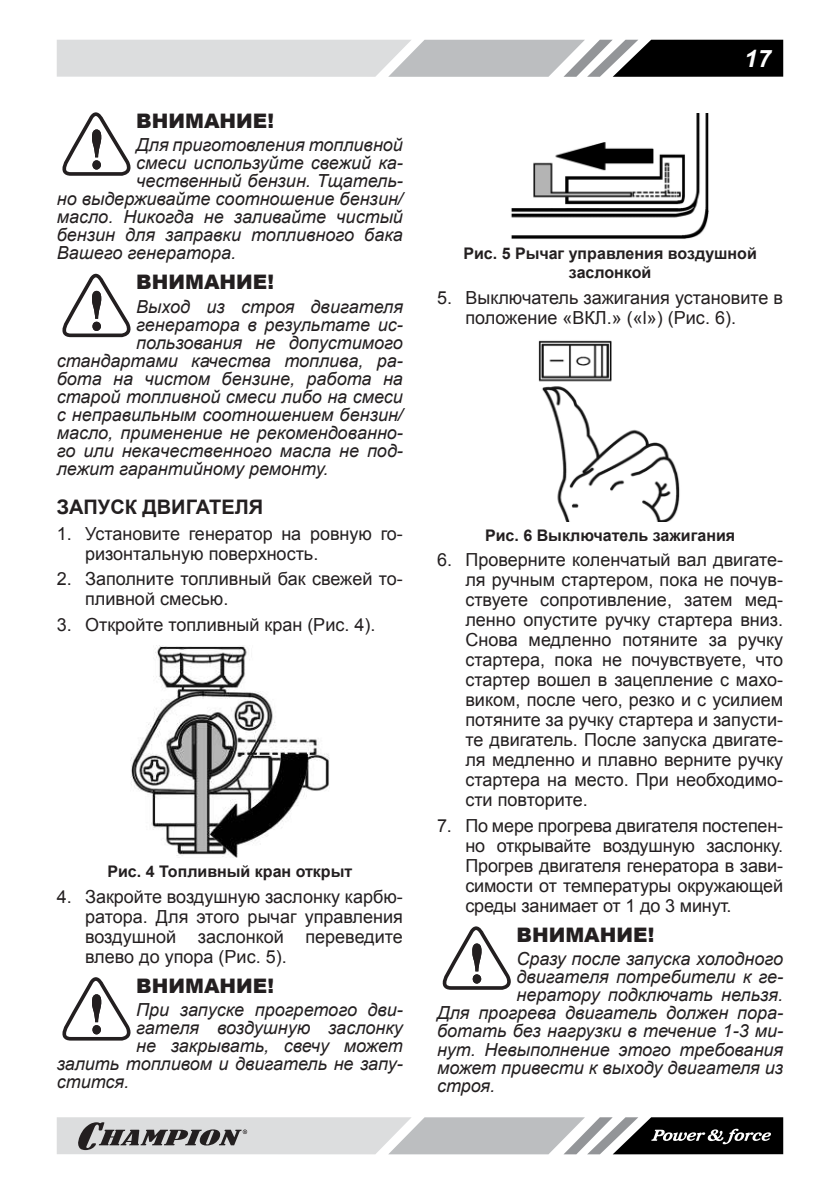
<style>
.page{position:relative;width:840px;height:1191px;background:#fff}
.page>*{position:absolute;margin:0;border:0;box-sizing:border-box;transform-origin:0 0}
.t1{font:italic 700 24px "Arial";color:#fff}
.t2{font:900 20px "Arial";color:#231f20}
.t3{font:700 20px "Arial";color:#231f20}
.t4{font:18px/20px "Arial";color:#231f20}
.t5{font:italic 18px "Arial";color:#231f20}
.t6{font:700 16px/19.2px "Arial";color:#231f20;text-align:center}
</style>
<div class="page">
<svg style="left:57px;top:40px;width:725px;height:37px;background:#a7a8a9"></svg>
<svg style="left:57px;top:1117px;width:725px;height:37px;background:#a1a2a3"></svg>
<svg style="left:62px;top:112px;width:69px;height:64px"></svg>
<svg style="left:62px;top:274px;width:69px;height:63px"></svg>
<img style="left:130px;top:645px;width:199px;height:213px">
<svg style="left:62px;top:977px;width:69px;height:63px"></svg>
<img style="left:511px;top:113px;width:198px;height:126px">
<img style="left:538px;top:340px;width:142px;height:181px">
<svg style="left:442px;top:926px;width:69px;height:63px"></svg>
<p class="t2" style="left:136px;top:106px;width:139px">ВНИМАНИЕ!</p>
<p class="t5" style="left:136px;top:133px;width:268px">Для приготовления топливной</p>
<p class="t5" style="left:136px;top:151px;width:268px">смеси используйте свежий ка-</p>
<p class="t5" style="left:136px;top:169px;width:268px">чественный бензин. Тщатель-</p>
<p class="t5" style="left:57px;top:187px;width:347px">но выдерживайте соотношение бензин/</p>
<p class="t5" style="left:57px;top:205px;width:347px">масло. Никогда не заливайте чистый</p>
<p class="t5" style="left:57px;top:223px;width:347px">бензин для заправки топливного бака</p>
<p class="t5" style="left:57px;top:241px;width:181px">Вашего генератора.</p>
<p class="t2" style="left:136px;top:267px;width:139px">ВНИМАНИЕ!</p>
<p class="t5" style="left:136px;top:295px;width:268px">Выход из строя двигателя</p>
<p class="t5" style="left:136px;top:313px;width:268px">генератора в результате ис-</p>
<p class="t5" style="left:136px;top:331px;width:268px">пользования не допустимого</p>
<p class="t5" style="left:57px;top:349px;width:347px">стандартами качества топлива, ра-</p>
<p class="t5" style="left:57px;top:367px;width:347px">бота на чистом бензине, работа на</p>
<p class="t5" style="left:57px;top:385px;width:347px">старой топливной смеси либо на смеси</p>
<p class="t5" style="left:57px;top:403px;width:347px">с неправильным соотношением бензин/</p>
<p class="t5" style="left:57px;top:421px;width:347px">масло, применение не рекомендованно-</p>
<p class="t5" style="left:57px;top:439px;width:347px">го или некачественного масла не под-</p>
<p class="t5" style="left:57px;top:457px;width:273px">лежит гарантийному ремонту.</p>
<p class="t3" style="left:57px;top:493px;width:208px">ЗАПУСК ДВИГАТЕЛЯ</p>
<p class="t4" style="left:85px;top:523px;width:319px;text-indent:-28px">1. Установите генератор на ровную го&shy;ризонтальную поверхность.</p>
<p class="t4" style="left:85px;top:569px;width:319px;text-indent:-28px">2. Заполните топливный бак свежей то&shy;пливной смесью.</p>
<p class="t4" style="left:57px;top:615px;width:320px">3. Откройте топливный кран (Рис. 4).</p>
<p class="t6" style="left:107px;top:862px;width:246px">Рис. 4 Топливный кран открыт</p>
<p class="t4" style="left:85px;top:886px;width:319px;text-align:justify;text-indent:-28px">4. Закройте воздушную заслонку карбю&shy;ратора. Для этого рычаг управления воздушной заслонкой переведите влево до упора (Рис. 5).</p>
<p class="t2" style="left:136px;top:971px;width:139px">ВНИМАНИЕ!</p>
<p class="t5" style="left:136px;top:998px;width:268px">При запуске прогретого дви-</p>
<p class="t5" style="left:136px;top:1016px;width:268px">гателя воздушную заслонку</p>
<p class="t5" style="left:136px;top:1034px;width:268px">не закрывать, свечу может</p>
<p class="t5" style="left:57px;top:1052px;width:347px">залить топливом и двигатель не запу-</p>
<p class="t5" style="left:57px;top:1070px;width:74px">стится.</p>
<h1 class="t1" style="left:743px;top:44px;width:28px">17</h1>
<p class="t6" style="left:463px;top:244px;width:295px">Рис. 5 Рычаг управления воздушной заслонкой</p>
<p class="t4" style="left:465px;top:287px;width:319px;text-indent:-28px">5. Выключатель зажигания установите в положение «ВКЛ.» («l») (Рис. 6).</p>
<p class="t6" style="left:485px;top:526px;width:251px">Рис. 6 Выключатель зажигания</p>
<p class="t4" style="left:465px;top:550px;width:319px;text-align:justify;text-indent:-28px">6. Проверните коленчатый вал двигате&shy;ля ручным стартером, пока не почув&shy;ствуете сопротивление, затем мед&shy;ленно опустите ручку стартера вниз.<br>Снова медленно потяните за ручку стартера, пока не почувствуете, что стартер вошел в зацепление с махо&shy;виком, после чего, резко и с усилием потяните за ручку стартера и запусти&shy;те двигатель. После запуска двигате&shy;ля медленно и плавно верните ручку стартера на место. При необходимо&shy;сти повторите.</p>
<p class="t4" style="left:465px;top:816px;width:319px;text-align:justify;text-indent:-28px">7. По мере прогрева двигателя постепен&shy;но открывайте воздушную заслонку.<br>Прогрев двигателя генератора в зави&shy;симости от температуры окружающей среды занимает от 1 до 3 минут.</p>
<p class="t2" style="left:516px;top:920px;width:139px">ВНИМАНИЕ!</p>
<p class="t5" style="left:516px;top:947px;width:268px">Сразу после запуска холодного</p>
<p class="t5" style="left:516px;top:965px;width:268px">двигателя потребители к ге-</p>
<p class="t5" style="left:516px;top:983px;width:268px">нератору подключать нельзя.</p>
<p class="t5" style="left:437px;top:1001px;width:347px">Для прогрева двигатель должен пора-</p>
<p class="t5" style="left:437px;top:1019px;width:347px">ботать без нагрузки в течение 1-3 ми-</p>
<p class="t5" style="left:437px;top:1037px;width:347px">нут. Невыполнение этого требования</p>
<p class="t5" style="left:437px;top:1055px;width:347px">может привести к выходу двигателя из</p>
<p class="t5" style="left:437px;top:1073px;width:60px">строя.</p>
</div>
